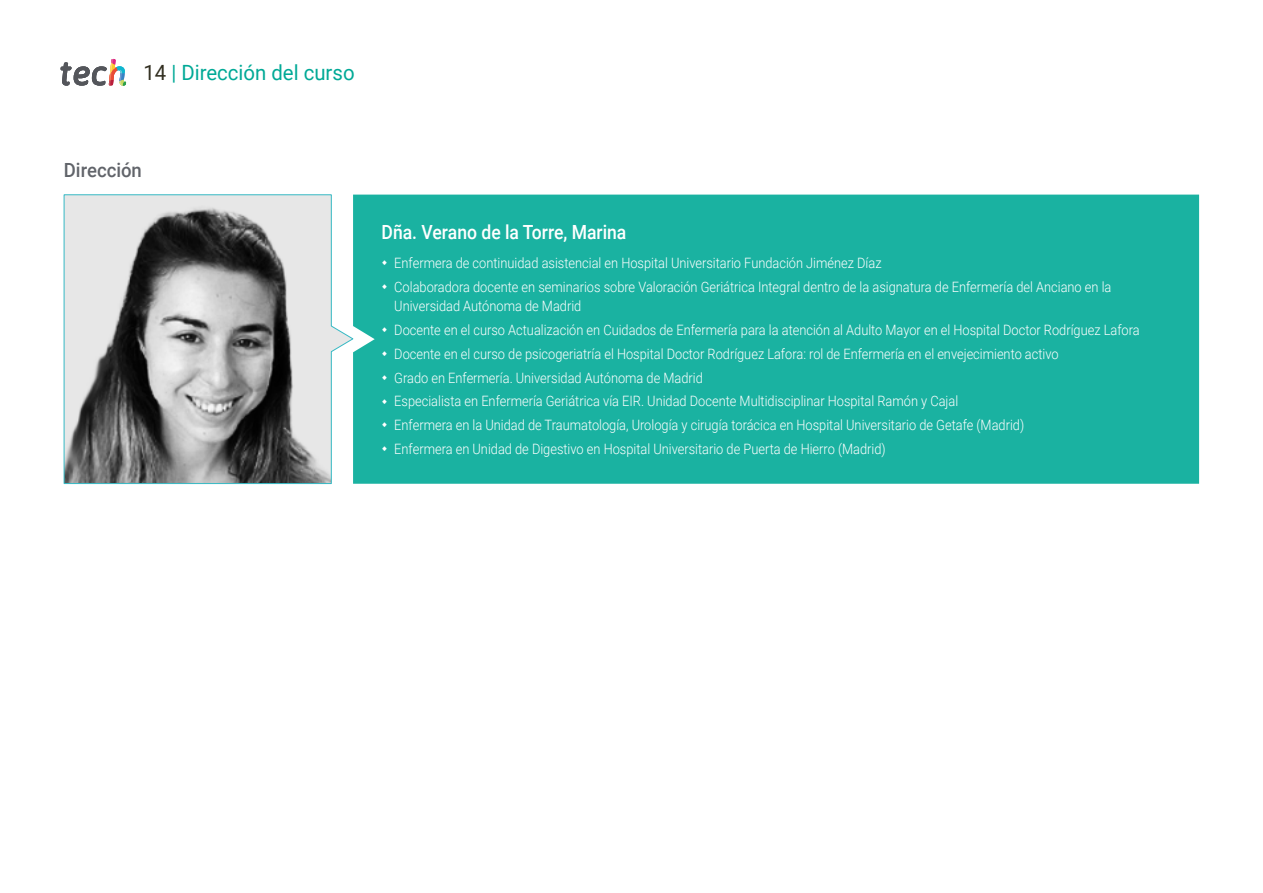
<style>
.page{position:relative;width:1263px;height:893px;background:#fff}
.page>*{position:absolute;margin:0;border:0;box-sizing:border-box;transform-origin:0 0}
.t1{font:21px "Roboto";color:#00a996}
.t2{font:500 19.5px "Roboto";color:#fff;scale:.9 1}
.t3{font:500 19.5px "Roboto";color:#61646a;scale:.95 1}
.t4{font:300 14.25px/23.7px "Roboto";color:#fff;scale:.9 1}
.s1{color:#312e20}
</style>
<div class="page">
<svg style="left:61px;top:59px;width:65px;height:27px"></svg>
<div style="left:354px;top:195px;width:845px;height:289px;background:#1ab2a1"></div>
<svg style="left:64px;top:194px;width:290px;height:290px;background:#9fa1a1"></svg>
<svg style="left:382px;top:260px;width:5px;height:5px"></svg>
<svg style="left:382px;top:284px;width:5px;height:5px"></svg>
<svg style="left:382px;top:327px;width:5px;height:5px"></svg>
<svg style="left:382px;top:351px;width:5px;height:5px"></svg>
<svg style="left:382px;top:375px;width:5px;height:5px"></svg>
<svg style="left:382px;top:399px;width:5px;height:5px"></svg>
<svg style="left:382px;top:422px;width:5px;height:5px"></svg>
<svg style="left:382px;top:446px;width:5px;height:5px"></svg>
<h1 class="t1" style="left:144px;top:57px;width:213px"><span class="s1">14</span> | Dirección del curso</h1>
<h2 class="t3" style="left:64px;top:156px;width:84px">Dirección</h2>
<h2 class="t2" style="left:382px;top:219px;width:274px">Dña. Verano de la Torre, Marina</h2>
<p class="t4" style="left:394px;top:251px;width:798px">Enfermera de continuidad asistencial en Hospital Universitario Fundación Jiménez Díaz<br>Colaboradora docente en seminarios sobre Valoración Geriátrica Integral dentro de la asignatura de Enfermería del Anciano en la</p>
<p class="t4" style="left:394px;top:294px;width:830px">Universidad Autónoma de Madrid<br>Docente en el curso Actualización en Cuidados de Enfermería para la atención al Adulto Mayor en el Hospital Doctor Rodríguez Lafora Docente en el curso de psicogeriatría el Hospital Doctor Rodríguez Lafora: rol de Enfermería en el envejecimiento activo<br>Grado en Enfermería. Universidad Autónoma de Madrid<br>Especialista en Enfermería Geriátrica vía EIR. Unidad Docente Multidisciplinar Hospital Ramón y Cajal<br>Enfermera en la Unidad de Traumatología, Urología y cirugía torácica en Hospital Universitario de Getafe (Madrid)<br>Enfermera en Unidad de Digestivo en Hospital Universitario de Puerta de Hierro (Madrid)</p>
</div>
